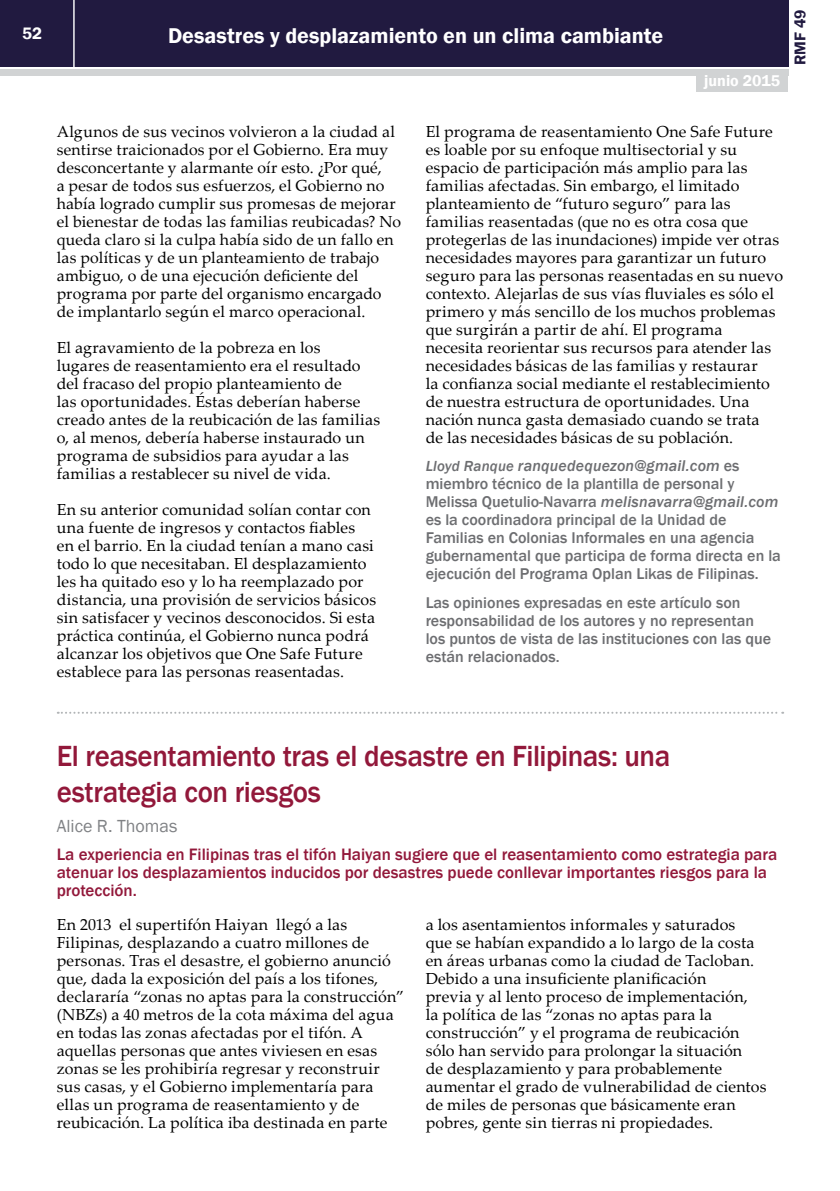
<style>
.page{position:relative;width:840px;height:1191px;background:#fff}
.page>*{position:absolute;margin:0;border:0;box-sizing:border-box;transform-origin:0 0}
.t1{font:500 30px/36px "Franklin Gothic";letter-spacing:-.015em;color:#92183a;scale:.96 1}
.t2{font:600 22px "Franklin Gothic";color:#fff}
.t3{font:18px "Franklin Gothic";color:#808285}
.t4{font:500 17px/18px "Franklin Gothic";color:#92183a}
.t5{font:600 17px "Franklin Gothic";color:#fff}
.t6{font:16px/18px "Palatino Linotype";letter-spacing:.01em;color:#000}
.t7{font:500 16px/18px "Franklin Gothic";color:#6d6e71}
.t8{font:600 16px "Franklin Gothic";color:#fff}
.t9{font:600 16px "Franklin Gothic";color:#211a40}
.s1{font-style:italic;font-size:15px}
.s2{font-style:italic}
</style>
<div class="page">
<div style="left:0;top:0;width:787px;height:66px;background:#211a40"></div>
<div style="left:0;top:69px;width:787px;height:6px;background:#d1d3d4"></div>
<hr style="left:73px;top:0;width:2px;height:67px;background:#fff">
<div style="left:696px;top:74px;width:91px;height:18px;background:#d1d3d4"></div>
<svg style="left:58px;top:711px;width:724px;height:2px"></svg>
<p class="t5" style="left:22px;top:23px;width:21px">52</p>
<h2 class="t2" style="left:168px;top:22px;width:496px">Desastres y desplazamiento en un clima cambiante</h2>
<p class="t8" style="left:703px;top:71px;width:77px">junio 2015</p>
<p class="t9" style="left:789px;top:65px;width:57px;rotate:-90deg">RMF 49</p>
<p class="t6" style="left:57px;top:122px;width:346px">Algunos de sus vecinos volvieron a la ciudad al sentirse traicionados por el Gobierno. Era muy desconcertante y alarmante oír esto. ¿Por qué,<br>a pesar de todos sus esfuerzos, el Gobierno no había logrado cumplir sus promesas de mejorar el bienestar de todas las familias reubicadas? No queda claro si la culpa había sido de un fallo en las políticas y de un planteamiento de trabajo ambiguo, o de una ejecución deficiente del programa por parte del organismo encargado de implantarlo según el marco operacional.</p>
<p class="t6" style="left:57px;top:338px;width:325px">El agravamiento de la pobreza en los<br>lugares de reasentamiento era el resultado del fracaso del propio planteamiento de<br>las oportunidades. Éstas deberían haberse creado antes de la reubicación de las familias o, al menos, debería haberse instaurado un programa de subsidios para ayudar a las familias a restablecer su nivel de vida.</p>
<p class="t6" style="left:57px;top:500px;width:321px">En su anterior comunidad solían contar con una fuente de ingresos y contactos fiables en el barrio. En la ciudad tenían a mano casi todo lo que necesitaban. El desplazamiento les ha quitado eso y lo ha reemplazado por distancia, una provisión de servicios básicos sin satisfacer y vecinos desconocidos. Si esta práctica continúa, el Gobierno nunca podrá alcanzar los objetivos que One Safe Future establece para las personas reasentadas.</p>
<p class="t6" style="left:425px;top:122px;width:359px">El programa de reasentamiento One Safe Future es loable por su enfoque multisectorial y su espacio de participación más amplio para las familias afectadas. Sin embargo, el limitado planteamiento de “futuro seguro” para las familias reasentadas (que no es otra cosa que protegerlas de las inundaciones) impide ver otras necesidades mayores para garantizar un futuro seguro para las personas reasentadas en su nuevo contexto. Alejarlas de sus vías fluviales es sólo el primero y más sencillo de los muchos problemas que surgirán a partir de ahí. El programa necesita reorientar sus recursos para atender las necesidades básicas de las familias y restaurar<br>la confianza social mediante el restablecimiento de nuestra estructura de oportunidades. Una nación nunca gasta demasiado cuando se trata<br>de las necesidades básicas de su población.</p>
<p class="t7" style="left:425px;top:457px;width:356px"><span class="s1">Lloyd Ranque</span> <span class="s2">ranquedequezon@gmail.com</span> es miembro técnico de la plantilla de personal y Melissa Quetulio-Navarra <span class="s2">melisnavarra@gmail.com </span>es la coordinadora principal de la Unidad de Familias en Colonias Informales en una agencia gubernamental que participa de forma directa en la ejecución del Programa Oplan Likas de Filipinas.</p>
<p class="t7" style="left:425px;top:594px;width:347px">Las opiniones expresadas en este artículo son responsabilidad de los autores y no representan los puntos de vista de las instituciones con las que están relacionados.</p>
<h1 class="t1" style="left:57px;top:738px;width:640px">El reasentamiento tras el desastre en Filipinas: una estrategia con riesgos</h1>
<p class="t3" style="left:57px;top:814px;width:122px">Alice R. Thomas</p>
<p class="t4" style="left:57px;top:845px;width:721px">La experiencia en Filipinas tras el tifón Haiyan sugiere que el reasentamiento como estrategia para atenuar los desplazamientos inducidos por desastres puede conllevar importantes riesgos para la protección.</p>
<p class="t6" style="left:57px;top:914px;width:349px">En 2013 el supertifón Haiyan llegó a las Filipinas, desplazando a cuatro millones de personas. Tras el desastre, el gobierno anunció que, dada la exposición del país a los tifones, declararía “zonas no aptas para la construcción” (NBZs) a 40 metros de la cota máxima del agua en todas las zonas afectadas por el tifón. A aquellas personas que antes viviesen en esas zonas se les prohibiría regresar y reconstruir sus casas, y el Gobierno implementaría para ellas un programa de reasentamiento y de reubicación. La política iba destinada en parte</p>
<p class="t6" style="left:425px;top:914px;width:342px">a los asentamientos informales y saturados<br>que se habían expandido a lo largo de la costa en áreas urbanas como la ciudad de Tacloban.<br>Debido a una insuficiente planificación<br>previa y al lento proceso de implementación,<br>la política de las “zonas no aptas para la construcción” y el programa de reubicación sólo han servido para prolongar la situación<br>de desplazamiento y para probablemente aumentar el grado de vulnerabilidad de cientos de miles de personas que básicamente eran pobres, gente sin tierras ni propiedades.</p>
</div>
